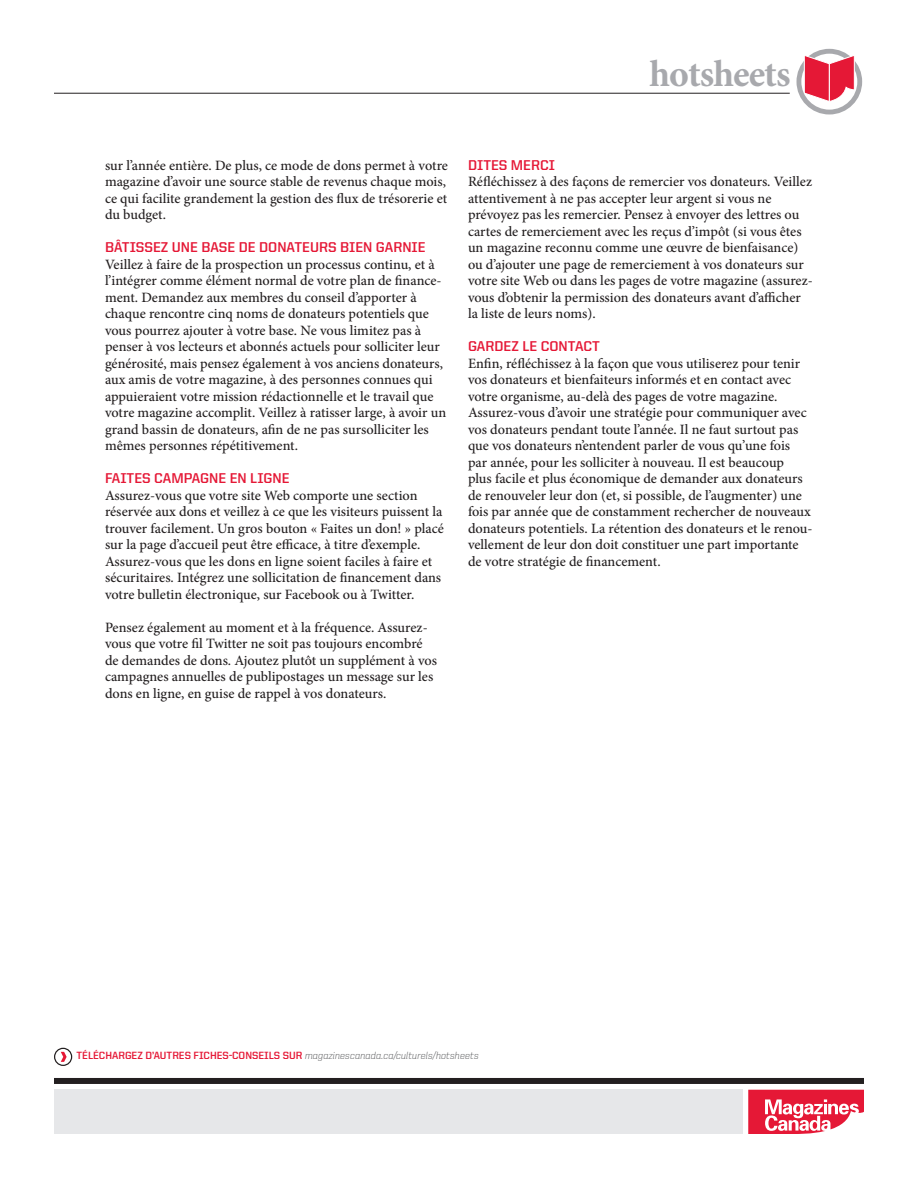
<style>
.page{position:relative;width:918px;height:1188px;background:#fff}
.page>*{position:absolute;margin:0;border:0;box-sizing:border-box;transform-origin:0 0}
.t1{font:700 37.65px "Minion Pro";letter-spacing:-.025em;color:#a8a9ad}
.Body_1st{font:500 14.25px/16.5px "Minion Pro";color:#231f20}
.Body_1st-2{font:700 14.25px "United Sans Reg";color:#e51836}
.t2{font:300 10.5px "United Italic Reg";letter-spacing:-.005em;color:#57585a}
.s1{font-family:"United Sans Reg";font-weight:700;color:#e51836}
</style>
<div class="page">
<div style="left:796px;top:49px;width:66px;height:65px;border:5px solid #a8a9ad;border-radius:50%"></div>
<svg style="left:803px;top:54px;width:52px;height:49px"></svg>
<svg style="left:748px;top:1090px;width:116px;height:44px"></svg>
<div style="left:54px;top:1090px;width:689px;height:44px;background:#e6e7e9"></div>
<div style="left:54px;top:1078px;width:810px;height:6px;background:#231f20"></div>
<hr style="left:54px;top:93px;width:736px;height:1px;background:#231f20">
<svg style="left:55px;top:1048px;width:17px;height:17px"></svg>
<div style="left:54px;top:1048px;width:18px;height:18px;border:1px solid #231f20;border-radius:50%"></div>
<svg style="left:61px;top:1052px;width:6px;height:10px"></svg>
<p class="t1" style="left:649px;top:47px;width:143px">hotsheets</p>
<p class="Body_1st" style="left:105px;top:157px;width:344px">sur l’année entière. De plus, ce mode de dons permet à votre magazine d’avoir une source stable de revenus chaque mois, ce qui facilite grandement la gestion des flux de trésorerie et du budget.</p>
<p class="Body_1st-2" style="left:105px;top:239px;width:322px">BÂTISSEZ UNE BASE DE DONATEURS BIEN GARNIE</p>
<p class="Body_1st" style="left:105px;top:256px;width:343px">Veillez à faire de la prospection un processus continu, et à l’intégrer comme élément normal de votre plan de finance&shy;ment. Demandez aux membres du conseil d’apporter à chaque rencontre cinq noms de donateurs potentiels que vous pourrez ajouter à votre base. Ne vous limitez pas à penser à vos lecteurs et abonnés actuels pour solliciter leur générosité, mais pensez également à vos anciens donateurs, aux amis de votre magazine, à des personnes connues qui appuieraient votre mission rédactionnelle et le travail que votre magazine accomplit. Veillez à ratisser large, à avoir un grand bassin de donateurs, afin de ne pas sursolliciter les mêmes personnes répétitivement.</p>
<p class="Body_1st-2" style="left:105px;top:470px;width:186px">FAITES CAMPAGNE EN LIGNE</p>
<p class="Body_1st" style="left:105px;top:487px;width:340px">Assurez-vous que votre site Web comporte une section réservée aux dons et veillez à ce que les visiteurs puissent la trouver facilement. Un gros bouton « Faites un don! » placé sur la page d’accueil peut être efficace, à titre d’exemple.<br>Assurez-vous que les dons en ligne soient faciles à faire et sécuritaires. Intégrez une sollicitation de financement dans votre bulletin électronique, sur Facebook ou à Twitter.</p>
<p class="Body_1st" style="left:105px;top:619px;width:334px">Pensez également au moment et à la fréquence. Assurez&shy;vous que votre fil Twitter ne soit pas toujours encombré de demandes de dons. Ajoutez plutôt un supplément à vos campagnes annuelles de publipostages un message sur les dons en ligne, en guise de rappel à vos donateurs.</p>
<p class="Body_1st-2" style="left:468px;top:157px;width:89px">DITES MERCI</p>
<p class="Body_1st" style="left:468px;top:173px;width:346px">Réfléchissez à des façons de remercier vos donateurs. Veillez attentivement à ne pas accepter leur argent si vous ne prévoyez pas les remercier. Pensez à envoyer des lettres ou cartes de remerciement avec les reçus d’impôt (si vous êtes un magazine reconnu comme une œuvre de bienfaisance) ou d’ajouter une page de remerciement à vos donateurs sur votre site Web ou dans les pages de votre magazine (assurez&shy;vous d’obtenir la permission des donateurs avant d’afficher la liste de leurs noms).</p>
<p class="Body_1st-2" style="left:468px;top:338px;width:133px">GARDEZ LE CONTACT</p>
<p class="Body_1st" style="left:468px;top:355px;width:346px">Enfin, réfléchissez à la façon que vous utiliserez pour tenir vos donateurs et bienfaiteurs informés et en contact avec votre organisme, au-delà des pages de votre magazine.<br>Assurez-vous d’avoir une stratégie pour communiquer avec vos donateurs pendant toute l’année. Il ne faut surtout pas que vos donateurs n’entendent parler de vous qu’une fois par année, pour les solliciter à nouveau. Il est beaucoup<br>plus facile et plus économique de demander aux donateurs de renouveler leur don (et, si possible, de l’augmenter) une fois par année que de constamment rechercher de nouveaux donateurs potentiels. La rétention des donateurs et le renou&shy;vellement de leur don doit constituer une part importante de votre stratégie de financement.</p>
<p class="t2" style="left:77px;top:1050px;width:404px"><span class="s1">TÉLÉCHARGEZ D’AUTRES FICHES-CONSEILS SUR</span> magazinescanada.ca/culturels/hotsheets</p>
</div>
